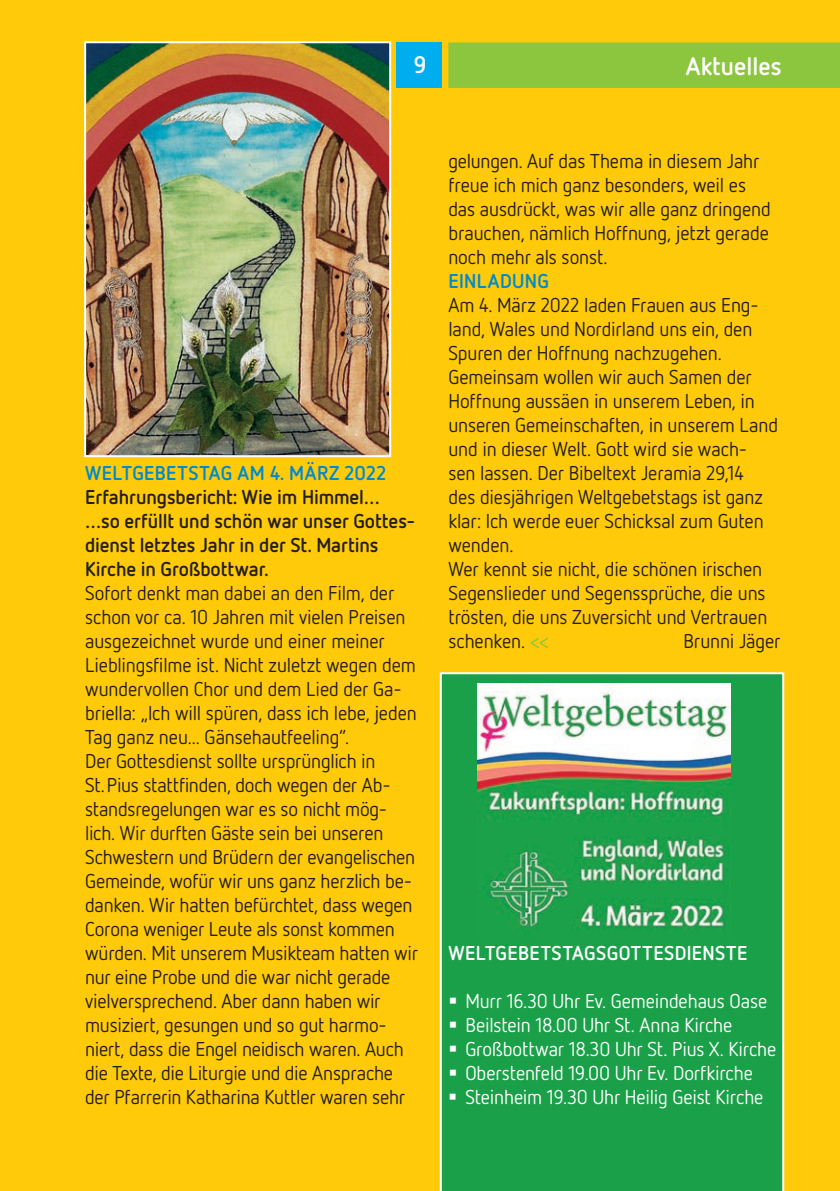
<style>
.page{position:relative;width:840px;height:1191px;background:#fff}
.page>*{position:absolute;margin:0;border:0;box-sizing:border-box;transform-origin:0 0}
.t1{font:700 25.2px "Netto OT";color:#fff}
.t2{font:700 24px "Netto OT";color:#fff}
.t3{font:20px/24px "Netto OT";letter-spacing:-.01em;color:#231f20}
.t4{font:20px/24px "Netto OT";letter-spacing:-.01em;color:#fff}
.t5{font:700 20px/24px "Netto OT";letter-spacing:-.005em;color:#231f20}
.t6{font:700 20px "Netto OT";letter-spacing:.02em;color:#0089cf}
.t7{font:700 20px "Netto OT";letter-spacing:.02em;color:#fff}
.s1{color:#8bc63e}
</style>
<div class="page">
<div style="left:0;top:0;width:839px;height:1191px;background:#feca0a"></div>
<div style="left:439px;top:672px;width:344px;height:519px;background:#1aa048"></div>
<div style="left:448px;top:43px;width:391px;height:45px;background:#8bc63e"></div>
<div style="left:395px;top:43px;width:46px;height:45px;background:#00aeef"></div>
<img style="left:87px;top:44px;width:301px;height:410px">
<div style="left:84px;top:41px;width:307px;height:416px;border:2px solid #fff"></div>
<img style="left:477px;top:683px;width:253px;height:253px">
<svg style="left:450px;top:998px;width:5px;height:6px"></svg>
<svg style="left:450px;top:1022px;width:5px;height:6px"></svg>
<svg style="left:450px;top:1046px;width:5px;height:6px"></svg>
<svg style="left:450px;top:1070px;width:5px;height:6px"></svg>
<svg style="left:449px;top:1094px;width:6px;height:6px"></svg>
<p class="t2" style="left:413px;top:50px;width:14px">9</p>
<p class="t1" style="left:685px;top:50px;width:97px">Aktuelles</p>
<p class="t6" style="left:85px;top:460px;width:302px">WELTGEBETSTAG AM 4. MÄRZ 2022</p>
<p class="t5" style="left:85px;top:484px;width:331px">Erfahrungsbericht: Wie im Himmel… …so erfüllt und schön war unser Gottes&shy;dienst letztes Jahr in der St. Martins Kirche in Großbottwar.</p>
<p class="t3" style="left:85px;top:581px;width:334px">Sofort denkt man dabei an den Film, der schon vor ca. 10 Jahren mit vielen Preisen ausgezeichnet wurde und einer meiner Lieblingsfilme ist. Nicht zuletzt wegen dem wundervollen Chor und dem Lied der Ga&shy;briella: „Ich will spüren, dass ich lebe, jeden Tag ganz neu... Gänsehautfeeling“.<br>Der Gottesdienst sollte ursprünglich in St.Pius stattfinden, doch wegen der Ab&shy;standsregelungen war es so nicht mög&shy;lich. Wir durften Gäste sein bei unseren Schwestern und Brüdern der evangelischen Gemeinde, wofür wir uns ganz herzlich be&shy;danken. Wir hatten befürchtet, dass wegen Corona weniger Leute als sonst kommen würden. Mit unserem Musikteam hatten wir nur eine Probe und die war nicht gerade vielversprechend. Aber dann haben wir musiziert, gesungen und so gut harmo&shy;niert, dass die Engel neidisch waren. Auch die Texte, die Liturgie und die Ansprache der Pfarrerin Katharina Kuttler waren sehr</p>
<p class="t3" style="left:448px;top:149px;width:323px">gelungen. Auf das Thema in diesem Jahr freue ich mich ganz besonders, weil es das ausdrückt, was wir alle ganz dringend brauchen, nämlich Hoffnung, jetzt gerade noch mehr als sonst.</p>
<p class="t6" style="left:448px;top:268px;width:102px">EINLADUNG</p>
<p class="t3" style="left:448px;top:293px;width:331px">Am 4. März 2022 laden Frauen aus Eng&shy;land, Wales und Nordirland uns ein, den Spuren der Hoffnung nachzugehen.<br>Gemeinsam wollen wir auch Samen der Hoffnung aussäen in unserem Leben, in unseren Gemeinschaften, in unserem Land und in dieser Welt. Gott wird sie wach&shy;sen lassen. Der Bibeltext Jeramia 29,14<br>des diesjährigen Weltgebetstags ist ganz klar: Ich werde euer Schicksal zum Guten wenden.<br>Wer kennt sie nicht, die schönen irischen Segenslieder und Segenssprüche, die uns trösten, die uns Zuversicht und Vertrauen schenken. <span class="s1">&lt;&lt;</span></p>
<p class="t3" style="left:683px;top:629px;width:99px">Brunni Jäger</p>
<p class="t7" style="left:448px;top:940px;width:300px">WELTGEBETSTAGSGOTTESDIENSTE</p>
<p class="t4" style="left:465px;top:989px;width:312px">Murr 16.30 Uhr Ev. Gemeindehaus Oase Beilstein 18.00 Uhr St. Anna Kirche Großbottwar 18.30 Uhr St. Pius X. Kirche Oberstenfeld 19.00 Uhr Ev. Dorfkirche Steinheim 19.30 Uhr Heilig Geist Kirche</p>
</div>
